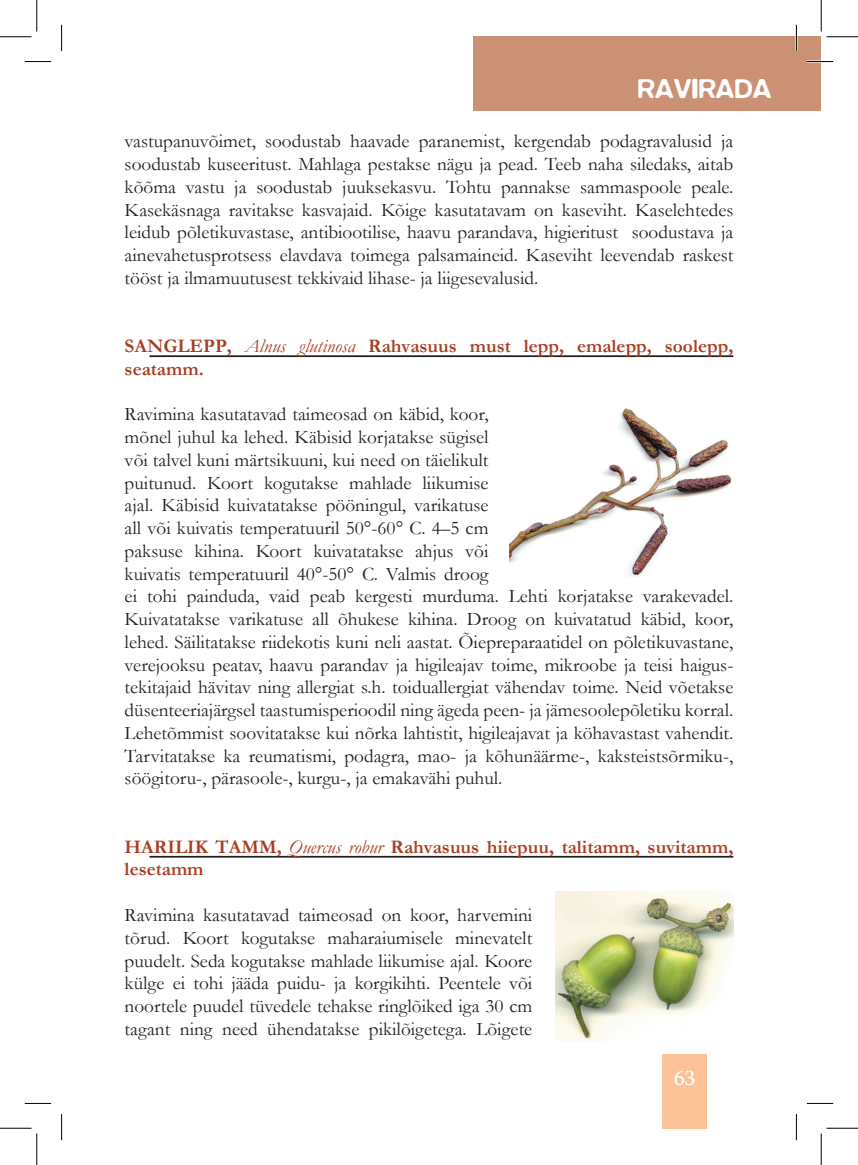
<style>
.page{position:relative;width:858px;height:1165px;background:#fff}
.page>*{position:absolute;margin:0;border:0;box-sizing:border-box;transform-origin:0 0}
.t1{font:500 28px "Blur";color:#fff}
.t2{font:21px "Sylfaen";color:#fff}
.t3{font:19.25px/22.8px "Garamond";color:#231f20;text-align:justify}
.t4{font:700 19.25px/22.8px "Garamond";color:#a73e23}
.s1{font-weight:400;font-style:italic}
</style>
<div class="page">
<div style="left:662px;top:1054px;width:44px;height:74px;background:#fbc197"></div>
<div style="left:473px;top:37px;width:348px;height:74px;background:#cb9174"></div>
<hr style="left:149px;top:355px;width:584px;height:2px;background:#231f20">
<hr style="left:149px;top:856px;width:584px;height:2px;background:#231f20">
<img style="left:509px;top:408px;width:223px;height:169px">
<img style="left:555px;top:891px;width:178px;height:149px">
<hr style="left:806px;top:60px;width:26px;height:3px;background:#fff">
<hr style="left:795px;top:25px;width:2px;height:26px;background:#fff">
<svg style="left:25px;top:61px;width:26px;height:1px"></svg>
<svg style="left:806px;top:61px;width:26px;height:1px"></svg>
<svg style="left:25px;top:1103px;width:26px;height:1px"></svg>
<svg style="left:806px;top:1103px;width:26px;height:1px"></svg>
<svg style="left:61px;top:25px;width:1px;height:26px"></svg>
<svg style="left:61px;top:1114px;width:1px;height:26px"></svg>
<svg style="left:795px;top:25px;width:1px;height:26px"></svg>
<svg style="left:795px;top:1114px;width:1px;height:26px"></svg>
<hr style="left:0;top:36px;width:32px;height:1px;background:#000">
<hr style="left:826px;top:36px;width:31px;height:1px;background:#000">
<hr style="left:0;top:1128px;width:32px;height:1px;background:#000">
<hr style="left:826px;top:1128px;width:31px;height:1px;background:#000">
<hr style="left:36px;top:0;width:1px;height:32px;background:#000">
<hr style="left:36px;top:1133px;width:1px;height:32px;background:#000">
<hr style="left:820px;top:0;width:1px;height:32px;background:#000">
<hr style="left:820px;top:1133px;width:1px;height:32px;background:#000">
<h1 class="t1" style="left:637px;top:73px;width:135px">RAVIRADA</h1>
<p class="t3" style="left:125px;top:129px;width:610px">vastupanuvõimet, soodustab haavade paranemist, kergendab podagravalusid ja soodustab kuseeritust. Mahlaga pestakse nägu ja pead. Teeb naha siledaks, aitab kõõma vastu ja soodustab juuksekasvu. Tohtu pannakse sammaspoole peale.<br>Kasekäsnaga ravitakse kasvajaid. Kõige kasutatavam on kaseviht. Kaselehtedes leidub põletikuvastase, antibiootilise, haavu parandava, higieritust soodustava ja ainevahetusprotsess elavdava toimega palsamaineid. Kaseviht leevendab raskest tööst ja ilmamuutusest tekkivaid lihase- ja liigesevalusid.</p>
<p class="t4" style="left:125px;top:335px;width:610px">SANGLEPP, <span class="s1">Alnus glutinosa</span> Rahvasuus must lepp, emalepp, soolepp, seatamm.</p>
<p class="t3" style="left:125px;top:402px;width:610px;text-align:left">Ravimina kasutatavad taimeosad on käbid, koor,<br>mõnel juhul ka lehed. Käbisid korjatakse sügisel<br>või talvel kuni märtsikuuni, kui need on täielikult<br>puitunud. Koort kogutakse mahlade liikumise<br>ajal. Käbisid kuivatatakse pööningul, varikatuse<br>all või kuivatis temperatuuril 50°-60° C. 4–5 cm<br>paksuse kihina. Koort kuivatatakse ahjus või<br>kuivatis temperatuuril 40°-50° C. Valmis droog<br>ei tohi painduda, vaid peab kergesti murduma. Lehti korjatakse varakevadel.<br>Kuivatatakse varikatuse all õhukese kihina. Droog on kuivatatud käbid, koor, lehed. Säilitatakse riidekotis kuni neli aastat. Õiepreparaatidel on põletikuvastane, verejooksu peatav, haavu parandav ja higileajav toime, mikroobe ja teisi haigus&shy;tekitajaid hävitav ning allergiat s.h. toiduallergiat vähendav toime. Neid võetakse düsenteeriajärgsel taastumisperioodil ning ägeda peen- ja jämesoolepõletiku korral.<br>Lehetõmmist soovitatakse kui nõrka lahtistit, higileajavat ja köhavastast vahendit.<br>Tarvitatakse ka reumatismi, podagra, mao- ja kõhunäärme-, kaksteistsõrmiku-, söögitoru-, pärasoole-, kurgu-, ja emakavähi puhul.</p>
<p class="t4" style="left:125px;top:835px;width:610px">HARILIK TAMM, <span class="s1">Quercus robur</span> Rahvasuus hiiepuu, talitamm, suvitamm, lesetamm</p>
<p class="t3" style="left:125px;top:903px;width:409px">Ravimina kasutatavad taimeosad on koor, harvemini tõrud. Koort kogutakse maharaiumisele minevatelt puudelt. Seda kogutakse mahlade liikumise ajal. Koore külge ei tohi jääda puidu- ja korgikihti. Peentele või noortele puudel tüvedele tehakse ringlõiked iga 30 cm tagant ning need ühendatakse pikilõigetega. Lõigete</p>
<p class="t2" style="left:674px;top:1064px;width:22px">63</p>
</div>
